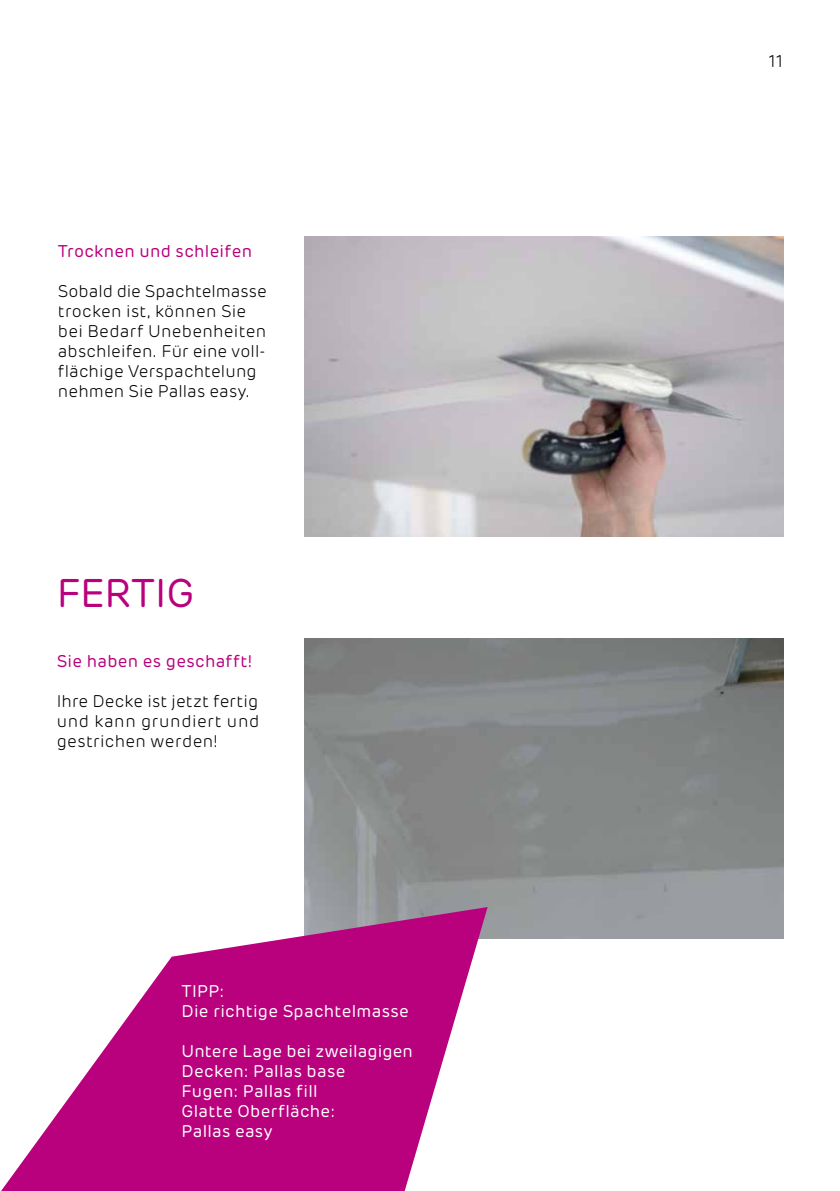
<style>
.page{position:relative;width:840px;height:1191px;background:#fff}
.page>*{position:absolute;margin:0;border:0;box-sizing:border-box;transform-origin:0 0}
.t1{font:40px "Rubrik";letter-spacing:-.005em;color:#b9007d}
.t2{font:300 17px/20px "Rubrik";letter-spacing:.01em;color:#000}
.t3{font:17px/20px "Rubrik";letter-spacing:.02em;color:#fff}
.t4{font:17px "Rubrik";letter-spacing:.02em;color:#b9007d}
</style>
<div class="page">
<img style="left:304px;top:237px;width:478px;height:300px">
<img style="left:304px;top:638px;width:478px;height:300px">
<svg style="left:1px;top:907px;width:486px;height:284px;fill:#b9007d"></svg>
<p class="t4" style="left:58px;top:241px;width:195px">Trocknen und schleifen</p>
<p class="t2" style="left:58px;top:281px;width:210px">Sobald die Spachtelmasse trocken ist, können Sie bei Bedarf Unebenheiten abschleifen. Für eine voll&shy;flächige Verspachtelung nehmen Sie Pallas easy.</p>
<h1 class="t1" style="left:57px;top:569px;width:139px">fertig</h1>
<p class="t4" style="left:57px;top:651px;width:196px">Sie haben es geschafft!</p>
<p class="t2" style="left:57px;top:691px;width:204px;text-align:justify">Ihre Decke ist jetzt fertig und kann grundiert und gestrichen werden!</p>
<p class="t3" style="left:181px;top:981px;width:11px">TIPP</p>
<p class="t3" style="left:181px;top:981px;width:229px;text-indent:38px">:<br>Die richtige Spachtelmasse</p>
<p class="t3" style="left:181px;top:1041px;width:233px">Untere Lage bei zweilagigen<br>Decken: Pallas base<br>Fugen: Pallas fill<br>Glatte Oberfläche:<br>Pallas easy</p>
<p class="t2" style="left:768px;top:51px;width:16px">11</p>
</div>
